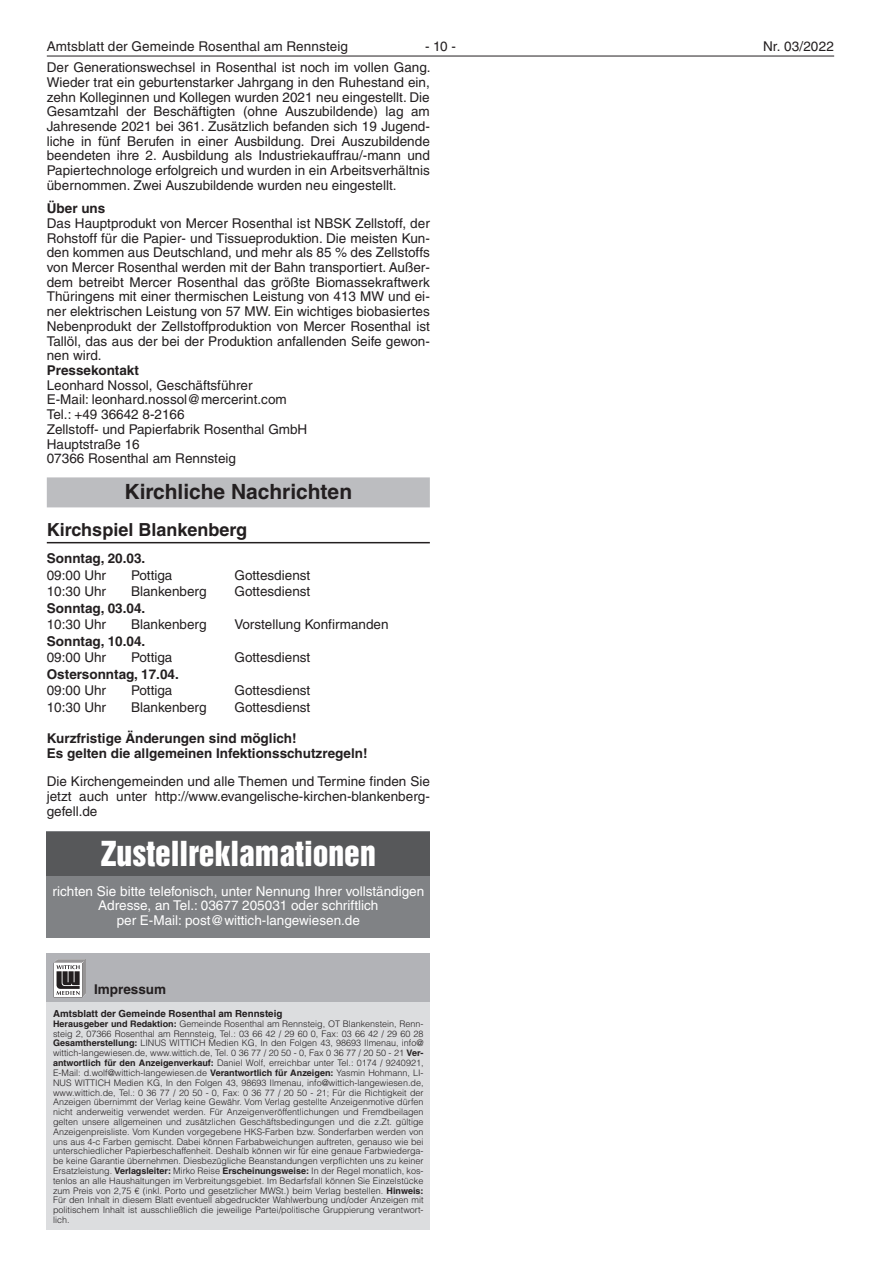
<style>
.page{position:relative;width:881px;height:1263px;background:#fff}
.page>*{position:absolute;margin:0;border:0;box-sizing:border-box;transform-origin:0 0}
.Zustell_ueber{font:31.5px "Helvetica Inserat LT";color:#fff}
.Rasterbalken{font:700 21px "Helvetica LT";color:#231f20}
.Überschrift{font:700 18px "Helvetica LT";color:#231f20}
.t1{font:13.5px/14.7px "Helvetica LT";color:#231f20;text-align:justify}
.Impressum_kopfz{font:700 13.5px "Helvetica LT";color:#231f20}
.Zustell_norm{font:13.5px/14.7px "Helvetica LT";color:#fff;text-align:center}
.Impressum_oben{font:700 9.75px "Helvetica LT";color:#231f20}
.Impressum_Norm{font:300 9px/9.8px "Helvetica LT";color:#231f20;text-align:justify}
.s1{font-weight:700}
</style>
<div class="page">
<hr style="left:47px;top:56px;width:786px;height:1px;background:#231f20">
<div style="left:47px;top:477px;width:382px;height:30px;background:#bcbdc0"></div>
<hr style="left:47px;top:542px;width:382px;height:1px;background:#231f20">
<div style="left:47px;top:831px;width:382px;height:107px;background:#808285"></div>
<div style="left:47px;top:832px;width:382px;height:44px;background:#57585a"></div>
<div style="left:47px;top:991px;width:382px;height:238px;background:#dcdddf"></div>
<div style="left:47px;top:954px;width:382px;height:48px;background:#b2b3b7"></div>
<svg style="left:54px;top:959px;width:32px;height:38px"></svg>
<h3 class="t1" style="left:47px;top:39px;width:302px">Amtsblatt der Gemeinde Rosenthal am Rennsteig</h3>
<h3 class="t1" style="left:425px;top:39px;width:32px">- 10 -</h3>
<h3 class="t1" style="left:762px;top:39px;width:72px">Nr. 03/2022</h3>
<p class="t1" style="left:47px;top:60px;width:385px">Der Generationswechsel in Rosenthal ist noch im vollen Gang.<br>Wieder trat ein geburtenstarker Jahrgang in den Ruhestand ein, zehn Kolleginnen und Kollegen wurden 2021 neu eingestellt. Die Gesamtzahl der Beschäftigten (ohne Auszubildende) lag am Jahresende 2021 bei 361. Zusätzlich befanden sich 19 Jugend&shy;liche in fünf Berufen in einer Ausbildung. Drei Auszubildende beendeten ihre 2. Ausbildung als Industriekauffrau/-mann und Papiertechnologe erfolgreich und wurden in ein Arbeitsverhältnis übernommen. Zwei Auszubildende wurden neu eingestellt.</p>
<p class="Impressum_kopfz" style="left:47px;top:200px;width:60px">Über uns</p>
<p class="t1" style="left:47px;top:216px;width:384px">Das Hauptprodukt von Mercer Rosenthal ist NBSK Zellstoff, der Rohstoff für die Papier- und Tissueproduktion. Die meisten Kun&shy;den kommen aus Deutschland, und mehr als 85 % des Zellstoffs von Mercer Rosenthal werden mit der Bahn transportiert. Außer&shy;dem betreibt Mercer Rosenthal das größte Biomassekraftwerk Thüringens mit einer thermischen Leistung von 413 MW und ei&shy;ner elektrischen Leistung von 57 MW. Ein wichtiges biobasiertes Nebenprodukt der Zellstoffproduktion von Mercer Rosenthal ist Tallöl, das aus der bei der Produktion anfallenden Seife gewon&shy;nen wird.</p>
<p class="Impressum_kopfz" style="left:47px;top:362px;width:94px">Pressekontakt</p>
<p class="t1" style="left:47px;top:378px;width:207px">Leonhard Nossol, Geschäftsführer</p>
<p class="t1" style="left:47px;top:392px;width:241px">E-Mail: leonhard.nossol@mercerint.com</p>
<p class="t1" style="left:47px;top:407px;width:139px">Tel.: +49 36642 8-2166</p>
<p class="t1" style="left:47px;top:422px;width:262px">Zellstoff- und Papierfabrik Rosenthal GmbH</p>
<p class="t1" style="left:47px;top:436px;width:94px">Hauptstraße 16</p>
<p class="t1" style="left:47px;top:451px;width:191px">07366 Rosenthal am Rennsteig</p>
<p class="Rasterbalken" style="left:124px;top:479px;width:229px">Kirchliche Nachrichten</p>
<p class="Überschrift" style="left:47px;top:518px;width:202px">Kirchspiel Blankenberg</p>
<p class="Impressum_kopfz" style="left:47px;top:550px;width:100px">Sonntag, 20.03.</p>
<p class="t1" style="left:47px;top:568px;width:61px">09:00 Uhr</p>
<p class="t1" style="left:131px;top:568px;width:43px">Pottiga</p>
<p class="t1" style="left:234px;top:568px;width:77px">Gottesdienst</p>
<p class="t1" style="left:47px;top:584px;width:61px">10:30 Uhr</p>
<p class="t1" style="left:131px;top:584px;width:77px">Blankenberg</p>
<p class="t1" style="left:234px;top:584px;width:77px">Gottesdienst</p>
<p class="Impressum_kopfz" style="left:47px;top:600px;width:100px">Sonntag, 03.04.</p>
<p class="t1" style="left:47px;top:617px;width:61px">10:30 Uhr</p>
<p class="t1" style="left:131px;top:617px;width:77px">Blankenberg</p>
<p class="t1" style="left:234px;top:617px;width:156px">Vorstellung Konfirmanden</p>
<p class="Impressum_kopfz" style="left:47px;top:633px;width:100px">Sonntag, 10.04.</p>
<p class="t1" style="left:47px;top:650px;width:61px">09:00 Uhr</p>
<p class="t1" style="left:131px;top:650px;width:43px">Pottiga</p>
<p class="t1" style="left:234px;top:650px;width:77px">Gottesdienst</p>
<p class="Impressum_kopfz" style="left:47px;top:666px;width:133px">Ostersonntag, 17.04.</p>
<p class="t1" style="left:47px;top:683px;width:61px">09:00 Uhr</p>
<p class="t1" style="left:131px;top:683px;width:43px">Pottiga</p>
<p class="t1" style="left:234px;top:683px;width:77px">Gottesdienst</p>
<p class="t1" style="left:47px;top:699px;width:61px">10:30 Uhr</p>
<p class="t1" style="left:131px;top:699px;width:77px">Blankenberg</p>
<p class="t1" style="left:234px;top:699px;width:77px">Gottesdienst</p>
<p class="Impressum_kopfz" style="left:47px;top:730px;width:251px">Kurzfristige Änderungen sind möglich!</p>
<p class="Impressum_kopfz" style="left:47px;top:745px;width:322px">Es gelten die allgemeinen Infektionsschutzregeln!</p>
<p class="t1" style="left:47px;top:774px;width:384px">Die Kirchengemeinden und alle Themen und Termine finden Sie jetzt auch unter http://www.evangelische-kirchen-blankenberg&shy;gefell.de</p>
<p class="Zustell_ueber" style="left:101px;top:835px;width:276px">Zustellreklamationen</p>
<p class="Zustell_norm" style="left:52px;top:883px;width:373px">richten Sie bitte telefonisch, unter Nennung Ihrer vollständigen<br>Adresse, an Tel.: 03677 205031 oder schriftlich<br>per E-Mail: post@wittich-langewiesen.de</p>
<p class="Impressum_kopfz" style="left:94px;top:981px;width:74px">Impressum</p>
<p class="Impressum_oben" style="left:53px;top:1008px;width:231px">Amtsblatt der Gemeinde Rosenthal am Rennsteig</p>
<p class="Impressum_Norm" style="left:53px;top:1019px;width:372px"><span class="s1">Herausgeber und Redaktion:</span> Gemeinde Rosenthal am Rennsteig, OT Blankenstein, Renn&shy;steig 2, 07366 Rosenthal am Rennsteig, Tel.: 03 66 42 / 29 60 0, Fax: 03 66 42 / 29 60 28<br><span class="s1">Gesamtherstellung:</span> LINUS WITTICH Medien KG, In den Folgen 43, 98693 Ilmenau, info@ wittich-langewiesen.de, www.wittich.de, Tel. 0 36 77 / 20 50 - 0, Fax 0 36 77 / 20 50 - 21 <span class="s1">Ver&shy;antwortlich für den Anzeigenverkauf:</span> Daniel Wolf, erreichbar unter Tel.: 0174 / 9240921, E-Mail: d.wolf@wittich-langewiesen.de <span class="s1">Verantwortlich für Anzeigen:</span> Yasmin Hohmann, LI-NUS WITTICH Medien KG, In den Folgen 43, 98693 Ilmenau, info@wittich-langewiesen.de, www.wittich.de, Tel.: 0 36 77 / 20 50 - 0, Fax: 0 36 77 / 20 50 - 21; Für die Richtigkeit der Anzeigen übernimmt der Verlag keine Gewähr. Vom Verlag gestellte Anzeigenmotive dürfen nicht anderweitig verwendet werden. Für Anzeigenveröffentlichungen und Fremdbeilagen gelten unsere allgemeinen und zusätzlichen Geschäftsbedingungen und die z.Zt. gültige Anzeigenpreisliste. Vom Kunden vorgegebene HKS-Farben bzw. Sonderfarben werden von uns aus 4-c Farben gemischt. Dabei können Farbabweichungen auftreten, genauso wie bei unterschiedlicher Papierbeschaffenheit. Deshalb können wir für eine genaue Farbwiederga&shy;be keine Garantie übernehmen. Diesbezügliche Beanstandungen verpflichten uns zu keiner Ersatzleistung. <span class="s1">Verlagsleiter:</span> Mirko Reise <span class="s1">Erscheinungsweise:</span> In der Regel monatlich, kos&shy;tenlos an alle Haushaltungen im Verbreitungsgebiet. Im Bedarfsfall können Sie Einzelstücke zum Preis von 2,75 € (inkl. Porto und gesetzlicher MWSt.) beim Verlag bestellen. <span class="s1">Hinweis:<br></span>Für den Inhalt in diesem Blatt eventuell abgedruckter Wahlwerbung und/oder Anzeigen mit politischem Inhalt ist ausschließlich die jeweilige Partei/politische Gruppierung verantwort&shy;lich.</p>
</div>
